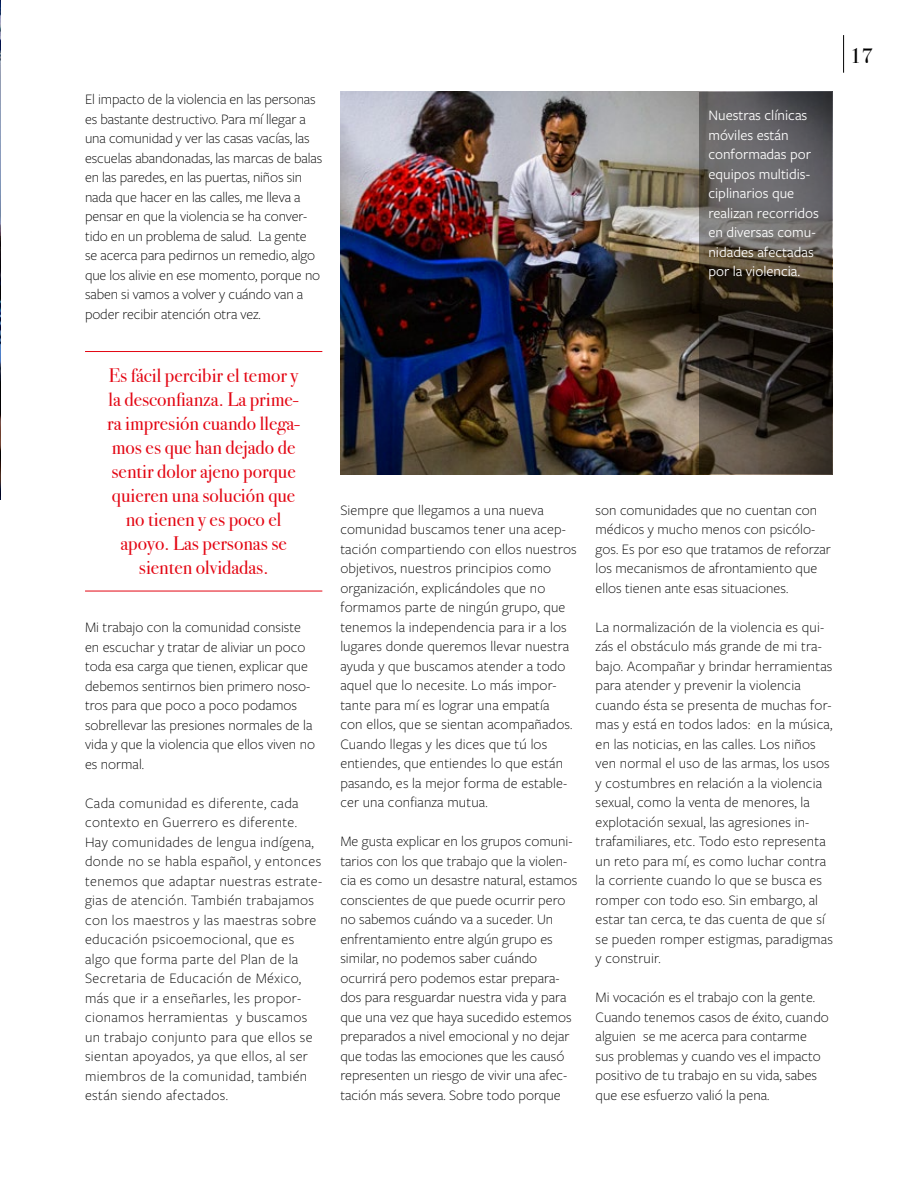
<style>
.page{position:relative;width:918px;height:1188px;background:#fff}
.page>*{position:absolute;margin:0;border:0;box-sizing:border-box;transform-origin:0 0}
.t1{font:21px "Bodoni Svty Two ITCTT";color:#000}
.t2{font:19.5px/24px "Bodoni Svty Two ITCTT";color:#e30613;text-align:center}
.t3{font:300 15px/19.5px "Freight Sans Pro";letter-spacing:.005em;color:#000}
.t4{font:300 15px/19.5px "Freight Sans Pro";letter-spacing:.025em;color:#000}
.t5{font:15px/19.5px "Freight Sans Pro";color:#fff}
</style>
<div class="page">
<img style="left:340px;top:91px;width:493px;height:383px">
<img style="left:0;top:0;width:1px;height:456px">
<hr style="left:85px;top:351px;width:237px;height:1px;background:#e30613">
<hr style="left:85px;top:591px;width:237px;height:1px;background:#e30613">
<svg style="left:699px;top:92px;width:133px;height:381px;background:#48433e"></svg>
<hr style="left:0;top:456px;width:1px;height:44px;background:#000">
<hr style="left:843px;top:35px;width:1px;height:38px;background:#000">
<p class="t3" style="left:85px;top:89px;width:239px">El impacto de la violencia en las personas es bastante destructivo. Para mí llegar a una comunidad y ver las casas vacías, las escuelas abandonadas, las marcas de balas en las paredes, en las puertas, niños sin nada que hacer en las calles, me lleva a pensar en que la violencia se ha conver&shy;tido en un problema de salud. La gente se acerca para pedirnos un remedio, algo que los alivie en ese momento, porque no saben si vamos a volver y cuándo van a poder recibir atención otra vez.</p>
<h2 class="t2" style="left:107px;top:361px;width:194px">Es fácil percibir el temor y la desconfianza. La prime&shy;ra impresión cuando llega&shy;mos es que han dejado de sentir dolor ajeno porque quieren una solución que no tienen y es poco el apoyo. Las personas se sienten olvidadas.</h2>
<p class="t3" style="left:85px;top:617px;width:232px">Mi trabajo con la comunidad consiste en escuchar y tratar de aliviar un poco toda esa carga que tienen, explicar que debemos sentirnos bien primero noso&shy;tros para que poco a poco podamos sobrellevar las presiones normales de la vida y que la violencia que ellos viven no es normal.</p>
<p class="t4" style="left:85px;top:792px;width:239px">Cada comunidad es diferente, cada contexto en Guerrero es diferente.<br>Hay comunidades de lengua indígena, donde no se habla español, y entonces tenemos que adaptar nuestras estrate&shy;gias de atención. También trabajamos con los maestros y las maestras sobre educación psicoemocional, que es algo que forma parte del Plan de la Secretaria de Educación de México, más que ir a enseñarles, les propor&shy;cionamos herramientas y buscamos un trabajo conjunto para que ellos se sientan apoyados, ya que ellos, al ser miembros de la comunidad, también están siendo afectados.</p>
<p class="t5" style="left:708px;top:105px;width:112px">Nuestras clínicas móviles están conformadas por equipos multidis&shy;ciplinarios que realizan recorridos en diversas comu&shy;nidades afectadas por la violencia.</p>
<p class="t3" style="left:340px;top:499px;width:238px">Siempre que llegamos a una nueva comunidad buscamos tener una acep&shy;tación compartiendo con ellos nuestros objetivos, nuestros principios como organización, explicándoles que no formamos parte de ningún grupo, que tenemos la independencia para ir a los lugares donde queremos llevar nuestra ayuda y que buscamos atender a todo aquel que lo necesite. Lo más impor&shy;tante para mí es lograr una empatía<br>con ellos, que se sientan acompañados.<br>Cuando llegas y les dices que tú los entiendes, que entiendes lo que están pasando, es la mejor forma de estable&shy;cer una confianza mutua.</p>
<p class="t3" style="left:340px;top:831px;width:239px">Me gusta explicar en los grupos comuni&shy;tarios con los que trabajo que la violen&shy;cia es como un desastre natural, estamos conscientes de que puede ocurrir pero no sabemos cuándo va a suceder. Un enfrentamiento entre algún grupo es similar, no podemos saber cuándo ocurrirá pero podemos estar prepara&shy;dos para resguardar nuestra vida y para que una vez que haya sucedido estemos preparados a nivel emocional y no dejar que todas las emociones que les causó representen un riesgo de vivir una afec&shy;tación más severa. Sobre todo porque</p>
<p class="t3" style="left:596px;top:499px;width:237px">son comunidades que no cuentan con médicos y mucho menos con psicólo&shy;gos. Es por eso que tratamos de reforzar los mecanismos de afrontamiento que ellos tienen ante esas situaciones.</p>
<p class="t3" style="left:596px;top:616px;width:239px">La normalización de la violencia es qui&shy;zás el obstáculo más grande de mi tra&shy;bajo. Acompañar y brindar herramientas para atender y prevenir la violencia cuando ésta se presenta de muchas for&shy;mas y está en todos lados: en la música, en las noticias, en las calles. Los niños ven normal el uso de las armas, los usos y costumbres en relación a la violencia sexual, como la venta de menores, la explotación sexual, las agresiones in&shy;trafamiliares, etc. Todo esto representa un reto para mí, es como luchar contra la corriente cuando lo que se busca es romper con todo eso. Sin embargo, al estar tan cerca, te das cuenta de que sí se pueden romper estigmas, paradigmas y construir.</p>
<p class="t3" style="left:596px;top:987px;width:235px">Mi vocación es el trabajo con la gente.<br>Cuando tenemos casos de éxito, cuando alguien se me acerca para contarme sus problemas y cuando ves el impacto positivo de tu trabajo en su vida, sabes que ese esfuerzo valió la pena.</p>
<h1 class="t1" style="left:850px;top:39px;width:24px">17</h1>
</div>
